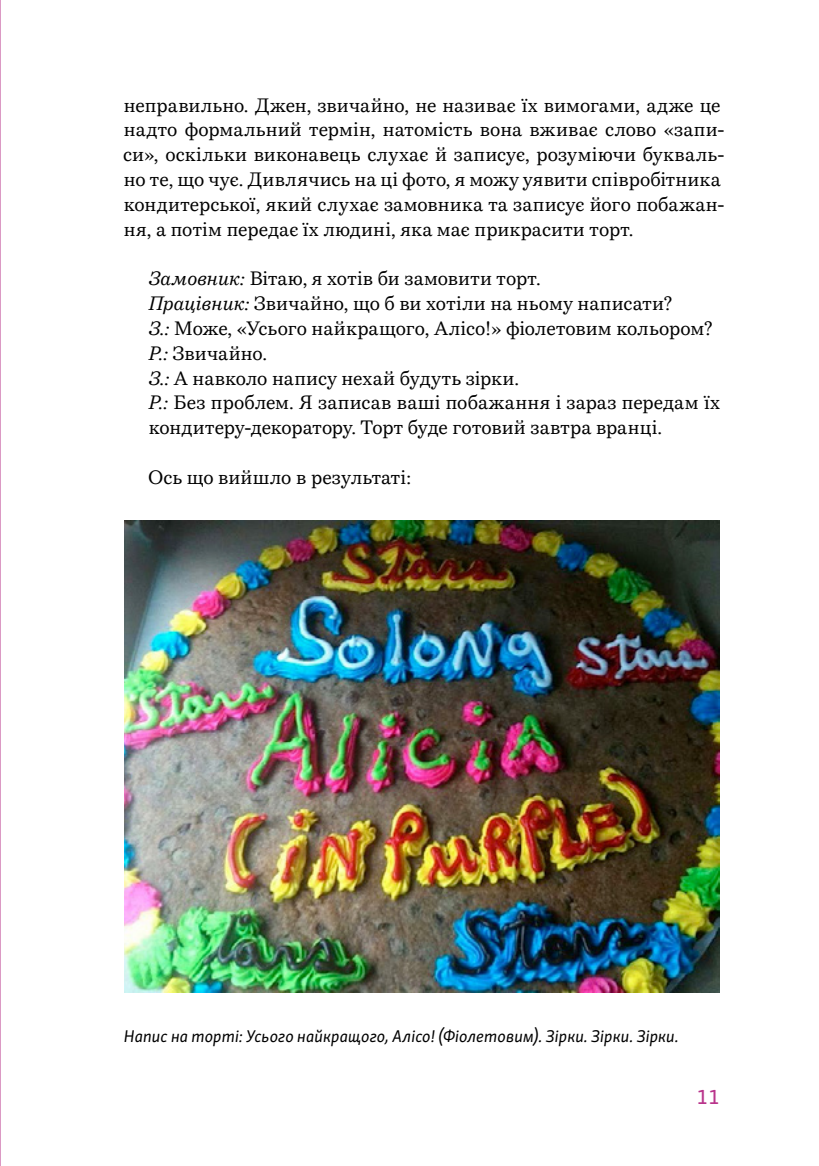
<style>
.page{position:relative;width:819px;height:1166px;background:#fff}
.page>*{position:absolute;margin:0;border:0;box-sizing:border-box;transform-origin:0 0}
.t1{font:21px "Skolar Sans PE Me";color:#b9348b}
.Main{font:19.25px/24.8px "Bressay";letter-spacing:.01em;color:#000}
.t2{font:italic 17.5px "Skolar Sans PE";color:#000}
.s1{font-style:italic}
</style>
<div class="page">
<img style="left:124px;top:521px;width:595px;height:471px">
<hr style="left:0;top:0;width:1px;height:1166px;background:#b9348b">
<p class="Main" style="left:123px;top:94px;width:603px">неправильно. Джен, звичайно, не називає їх вимогами, адже це надто формальний термін, натомість вона вживає слово «запи&shy;си», оскільки виконавець слухає й записує, розуміючи букваль&shy;но те, що чує. Дивлячись на ці фото, я можу уявити співробітника кондитерської, який слухає замовника та записує його побажан&shy;ня, а потім передає їх людині, яка має прикрасити торт.</p>
<p class="Main" style="left:149px;top:268px;width:393px"><span class="s1">Замовник:</span> Вітаю, я хотів би замовити торт.</p>
<p class="Main" style="left:148px;top:292px;width:526px"><span class="s1">Працівник:</span> Звичайно, що б ви хотіли на ньому написати?</p>
<p class="Main" style="left:149px;top:317px;width:565px"><span class="s1">З.:</span> Може, «Усього найкращого, Алісо!» фіолетовим кольором?</p>
<p class="Main" style="left:148px;top:342px;width:120px"><span class="s1">Р.:</span> Звичайно.</p>
<p class="Main" style="left:149px;top:367px;width:372px"><span class="s1">З.:</span> А навколо напису нехай будуть зірки.</p>
<p class="Main" style="left:148px;top:392px;width:573px"><span class="s1">Р.:</span> Без проблем. Я записав ваші побажання і зараз передам їх кондитеру-декоратору. Торт буде готовий завтра вранці.</p>
<p class="Main" style="left:148px;top:466px;width:264px">Ось що вийшло в результаті:</p>
<p class="t2" style="left:124px;top:1023px;width:556px">Напис на торті: Усього найкращого, Алісо! (Фіолетовим). Зірки. Зірки. Зірки.</p>
<p class="t1" style="left:696px;top:1080px;width:25px">11</p>
</div>
